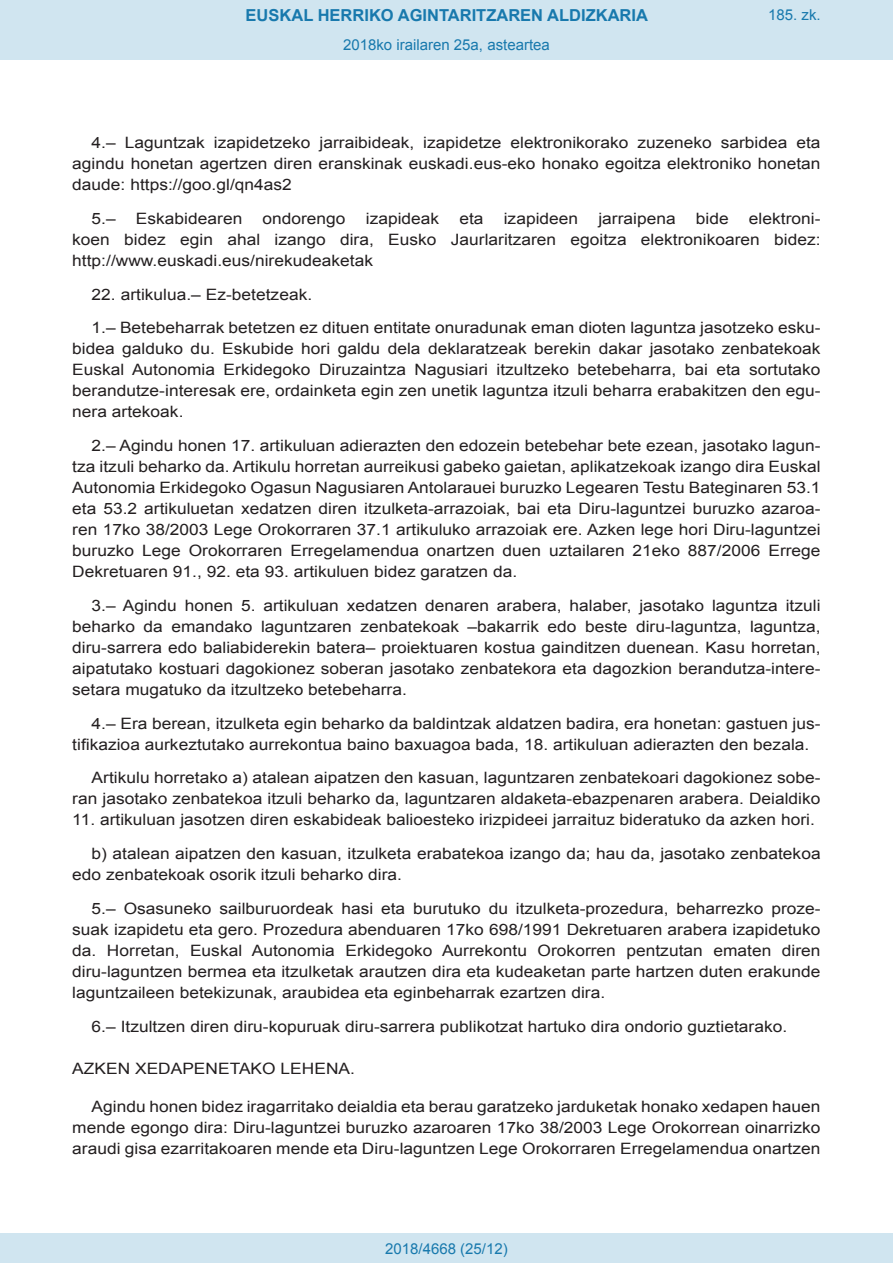
<style>
.page{position:relative;width:893px;height:1263px;background:#fff}
.page>*{position:absolute;margin:0;border:0;box-sizing:border-box;transform-origin:0 0}
.t1{font:700 16.5px "Arial";color:#1879ad}
.BOPVDetalle{font:15.6px/21px "Arial";color:#231f20;text-align:justify;scale:1.11 1}
.BOPVDisposicion{font:15.6px "Arial";color:#231f20;scale:1.11 1}
.Paginacion_Centro{font:15px "Arial";color:#1879ad}
</style>
<div class="page">
<div style="left:0;top:0;width:893px;height:60px;background:#d0e5f0"></div>
<div style="left:0;top:1233px;width:893px;height:30px;background:#d0e5f0"></div>
<p class="t1" style="left:246px;top:4px;width:404px">EUSKAL HERRIKO AGINTARITZAREN ALDIZKARIA</p>
<p class="Paginacion_Centro" style="left:343px;top:35px;width:208px">2018ko irailaren 25a, asteartea</p>
<p class="Paginacion_Centro" style="left:768px;top:5px;width:54px">185. zk.</p>
<p class="BOPVDetalle" style="left:72px;top:132px;width:676px;text-indent:19px">4.– Laguntzak izapidetzeko jarraibideak, izapidetze elektronikorako zuzeneko sarbidea eta agindu honetan agertzen diren eranskinak euskadi.eus-eko honako egoitza elektroniko honetan daude: https://goo.gl/qn4as2</p>
<p class="BOPVDetalle" style="left:92px;top:208px;width:23px">5.–</p>
<p class="BOPVDetalle" style="left:136px;top:208px;width:97px">Eskabidearen</p>
<p class="BOPVDetalle" style="left:262px;top:208px;width:76px">ondorengo</p>
<p class="BOPVDetalle" style="left:366px;top:208px;width:68px">izapideak</p>
<p class="BOPVDetalle" style="left:459px;top:208px;width:23px">eta</p>
<p class="BOPVDetalle" style="left:504px;top:208px;width:69px">izapideen</p>
<p class="BOPVDetalle" style="left:598px;top:208px;width:71px">jarraipena</p>
<p class="BOPVDetalle" style="left:696px;top:208px;width:31px">bide</p>
<p class="BOPVDetalle" style="left:72px;top:208px;width:676px;text-indent:677px">elektroni&shy;koen bidez egin ahal izango dira, Eusko Jaurlaritzaren egoitza elektronikoaren bidez: http://www.euskadi.eus/nirekudeaketak</p>
<p class="BOPVDetalle" style="left:92px;top:284px;width:200px">22. artikulua.– Ez-betetzeak.</p>
<p class="BOPVDetalle" style="left:72px;top:318px;width:676px;text-indent:19px">1.– Betebeharrak betetzen ez dituen entitate onuradunak eman dioten laguntza jasotzeko esku&shy;bidea galduko du. Eskubide hori galdu dela deklaratzeak berekin dakar jasotako zenbatekoak Euskal Autonomia Erkidegoko Diruzaintza Nagusiari itzultzeko betebeharra, bai eta sortutako berandutze-interesak ere, ordainketa egin zen unetik laguntza itzuli beharra erabakitzen den egu&shy;nera artekoak.</p>
<p class="BOPVDetalle" style="left:72px;top:435px;width:676px;text-indent:19px">2.– Agindu honen 17. artikuluan adierazten den edozein betebehar bete ezean, jasotako lagun&shy;tza itzuli beharko da. Artikulu horretan aurreikusi gabeko gaietan, aplikatzekoak izango dira Euskal Autonomia Erkidegoko Ogasun Nagusiaren Antolarauei buruzko Legearen Testu Bateginaren 53.1 eta 53.2 artikuluetan xedatzen diren itzulketa-arrazoiak, bai eta Diru-laguntzei buruzko azaroa&shy;ren 17ko 38/2003 Lege Orokorraren 37.1 artikuluko arrazoiak ere. Azken lege hori Diru-laguntzei buruzko Lege Orokorraren Erregelamendua onartzen duen uztailaren 21eko 887/2006 Errege Dekretuaren 91., 92. eta 93. artikuluen bidez garatzen da.</p>
<p class="BOPVDetalle" style="left:72px;top:595px;width:676px;text-indent:19px">3.– Agindu honen 5. artikuluan xedatzen denaren arabera, halaber, jasotako laguntza itzuli beharko da emandako laguntzaren zenbatekoak –bakarrik edo beste diru-laguntza, laguntza, diru-sarrera edo baliabiderekin batera– proiektuaren kostua gainditzen duenean. Kasu horretan, aipatutako kostuari dagokionez soberan jasotako zenbatekora eta dagozkion berandutza-intere&shy;setara mugatuko da itzultzeko betebeharra.</p>
<p class="BOPVDetalle" style="left:72px;top:713px;width:676px;text-indent:19px">4.– Era berean, itzulketa egin beharko da baldintzak aldatzen badira, era honetan: gastuen jus&shy;tifikazioa aurkeztutako aurrekontua baino baxuagoa bada, 18. artikuluan adierazten den bezala.</p>
<p class="BOPVDetalle" style="left:72px;top:768px;width:676px;text-align:right">Artikulu horretako a) atalean aipatzen den kasuan, laguntzaren zenbatekoari dagokionez sobe&shy;ran jasotako zenbatekoa itzuli beharko da, laguntzaren aldaketa-ebazpenaren arabera. Deialdiko</p>
<p class="BOPVDetalle" style="left:72px;top:810px;width:671px">11. artikuluan jasotzen diren eskabideak balioesteko irizpideei jarraituz bideratuko da azken hori.</p>
<p class="BOPVDetalle" style="left:72px;top:843px;width:676px;text-indent:19px">b) atalean aipatzen den kasuan, itzulketa erabatekoa izango da; hau da, jasotako zenbatekoa edo zenbatekoak osorik itzuli beharko dira.</p>
<p class="BOPVDetalle" style="left:72px;top:898px;width:676px;text-indent:19px">5.– Osasuneko sailburuordeak hasi eta burutuko du itzulketa-prozedura, beharrezko proze&shy;suak izapidetu eta gero. Prozedura abenduaren 17ko 698/1991 Dekretuaren arabera izapidetuko da. Horretan, Euskal Autonomia Erkidegoko Aurrekontu Orokorren pentzutan ematen diren diru-laguntzen bermea eta itzulketak arautzen dira eta kudeaketan parte hartzen duten erakunde laguntzaileen betekizunak, araubidea eta eginbeharrak ezartzen dira.</p>
<p class="BOPVDetalle" style="left:92px;top:1016px;width:628px">6.– Itzultzen diren diru-kopuruak diru-sarrera publikotzat hartuko dira ondorio guztietarako.</p>
<p class="BOPVDisposicion" style="left:72px;top:1058px;width:256px">AZKEN XEDAPENETAKO LEHENA.</p>
<p class="BOPVDetalle" style="left:72px;top:1096px;width:676px;text-indent:19px">Agindu honen bidez iragarritako deialdia eta berau garatzeko jarduketak honako xedapen hauen mende egongo dira: Diru-laguntzei buruzko azaroaren 17ko 38/2003 Lege Orokorrean oinarrizko araudi gisa ezarritakoaren mende eta Diru-laguntzen Lege Orokorraren Erregelamendua onartzen</p>
<p class="Paginacion_Centro" style="left:385px;top:1238px;width:124px">2018/4668 (25/12)</p>
</div>
